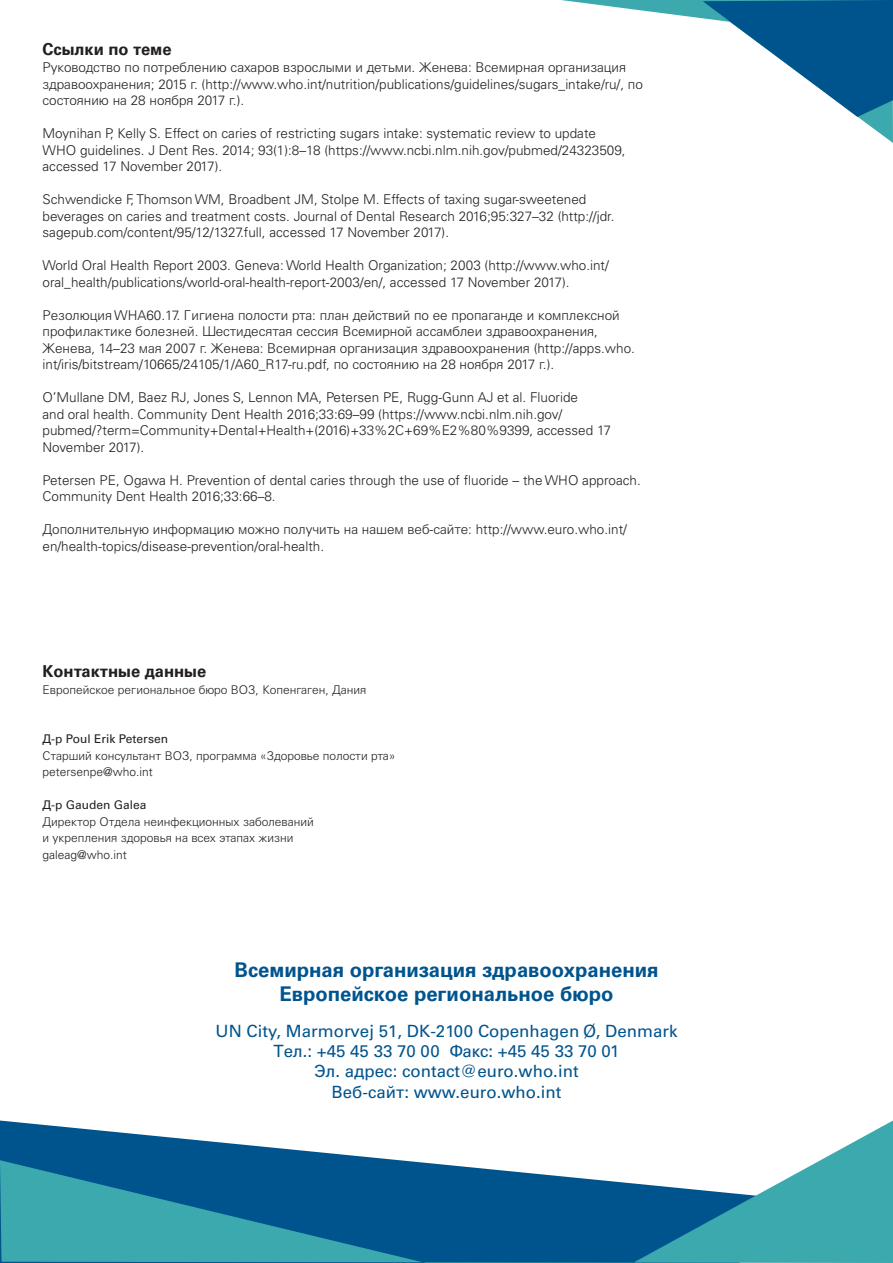
<style>
.page{position:relative;width:893px;height:1263px;background:#fff}
.page>*{position:absolute;margin:0;border:0;box-sizing:border-box;transform-origin:0 0}
.t1{font:700 20.25px "Univers LTCYR";color:#00548e}
.t2{font:16.8px "Univers LTCYR 55 Roman";color:#00548e}
.Mellemrubrik_rus{font:700 16.5px "Univers LTCYR";color:#231f20}
.t3{font:300 13.5px/16.5px "Univers LTCYR 45";color:#231f20}
.Brødtekst_rus{font:300 12px "Univers LTCYR 45";color:#231f20}
.Brødtekst_rus-2{font:12px "Univers LTCYR 55 Roman";color:#231f20}
</style>
<div class="page">
<svg style="left:561px;top:0;width:332px;height:143px"></svg>
<svg style="left:0;top:1120px;width:893px;height:143px"></svg>
<svg style="left:703px;top:0;width:190px;height:117px"></svg>
<p class="Mellemrubrik_rus" style="left:43px;top:40px;width:130px">Ссылки по теме</p>
<p class="t3" style="left:43px;top:59px;width:602px">Руководство по потреблению сахаров взрослыми и детьми. Женева: Всемирная организация здравоохранения; 2015 г. (http://www.who.int/nutrition/publications/guidelines/sugars_intake/ru/, по состоянию на 28 ноября 2017 г.).</p>
<p class="t3" style="left:43px;top:125px;width:585px">Moynihan P, Kelly S. Effect on caries of restricting sugars intake: systematic review to update<br>WHO guidelines. J Dent Res. 2014; 93(1):8–18 (https://www.ncbi.nlm.nih.gov/pubmed/24323509, accessed 17 November 2017).</p>
<p class="t3" style="left:43px;top:191px;width:573px">Schwendicke F, Thomson WM, Broadbent JM, Stolpe M. Effects of taxing sugar-sweetened beverages on caries and treatment costs. Journal of Dental Research 2016;95:327–32 (http://jdr. sagepub.com/content/95/12/1327.full, accessed 17 November 2017).</p>
<p class="t3" style="left:43px;top:257px;width:568px">World Oral Health Report 2003. Geneva: World Health Organization; 2003 (http://www.who.int/ oral_health/publications/world-oral-health-report-2003/en/, accessed 17 November 2017).</p>
<p class="t3" style="left:43px;top:306px;width:594px">Резолюция WHA60.17. Гигиена полости рта: план действий по ее пропаганде и комплексной профилактике болезней. Шестидесятая сессия Всемирной ассамблеи здравоохранения, Женева, 14–23 мая 2007 г. Женева: Всемирная организация здравоохранения (http://apps.who. int/iris/bitstream/10665/24105/1/A60_R17-ru.pdf, по состоянию на 28 ноября 2017 г.).</p>
<p class="t3" style="left:43px;top:389px;width:570px">O’Mullane DM, Baez RJ, Jones S, Lennon MA, Petersen PE, Rugg-Gunn AJ et al. Fluoride<br>and oral health. Community Dent Health 2016;33:69–99 (https://www.ncbi.nlm.nih.gov/ pubmed/?term=Community+Dental+Health+(2016)+33%2C+69%E2%80%9399, accessed 17<br>November 2017).</p>
<p class="t3" style="left:43px;top:471px;width:600px">Petersen PE, Ogawa H. Prevention of dental caries through the use of fluoride – the WHO approach.<br>Community Dent Health 2016;33:66–8.</p>
<p class="t3" style="left:43px;top:521px;width:586px">Дополнительную информацию можно получить на нашем веб-сайте: http://www.euro.who.int/ en/health-topics/disease-prevention/oral-health.</p>
<p class="Mellemrubrik_rus" style="left:43px;top:662px;width:165px">Контактные данные</p>
<p class="Brødtekst_rus" style="left:43px;top:682px;width:325px">Европейское региональное бюро ВОЗ, Копенгаген, Дания</p>
<p class="Brødtekst_rus-2" style="left:43px;top:731px;width:127px">Д-р Poul Erik Petersen</p>
<p class="Brødtekst_rus" style="left:43px;top:748px;width:355px">Старший консультант ВОЗ, программа «Здоровье полости рта»</p>
<p class="Brødtekst_rus" style="left:43px;top:764px;width:112px">petersenpe@who.int</p>
<p class="Brødtekst_rus-2" style="left:43px;top:797px;width:106px">Д-р Gauden Galea</p>
<p class="Brødtekst_rus" style="left:43px;top:814px;width:273px">Директор Отдела неинфекционных заболеваний</p>
<p class="Brødtekst_rus" style="left:43px;top:830px;width:252px">и укрепления здоровья на всех этапах жизни</p>
<p class="Brødtekst_rus" style="left:43px;top:847px;width:86px">galeag@who.int</p>
<p class="t1" style="left:235px;top:958px;width:425px">Всемирная организация здравоохранения</p>
<p class="t1" style="left:279px;top:981px;width:336px">Европейское региональное бюро</p>
<p class="t2" style="left:216px;top:1019px;width:463px">UN City, Marmorvej 51, DK-2100 Copenhagen Ø, Denmark</p>
<p class="t2" style="left:273px;top:1039px;width:347px">Тел.: +45 45 33 70 00 Факс: +45 45 33 70 01</p>
<p class="t2" style="left:314px;top:1060px;width:266px">Эл. адрес: contact@euro.who.int</p>
<p class="t2" style="left:331px;top:1080px;width:232px">Веб-сайт: www.euro.who.int</p>
</div>
